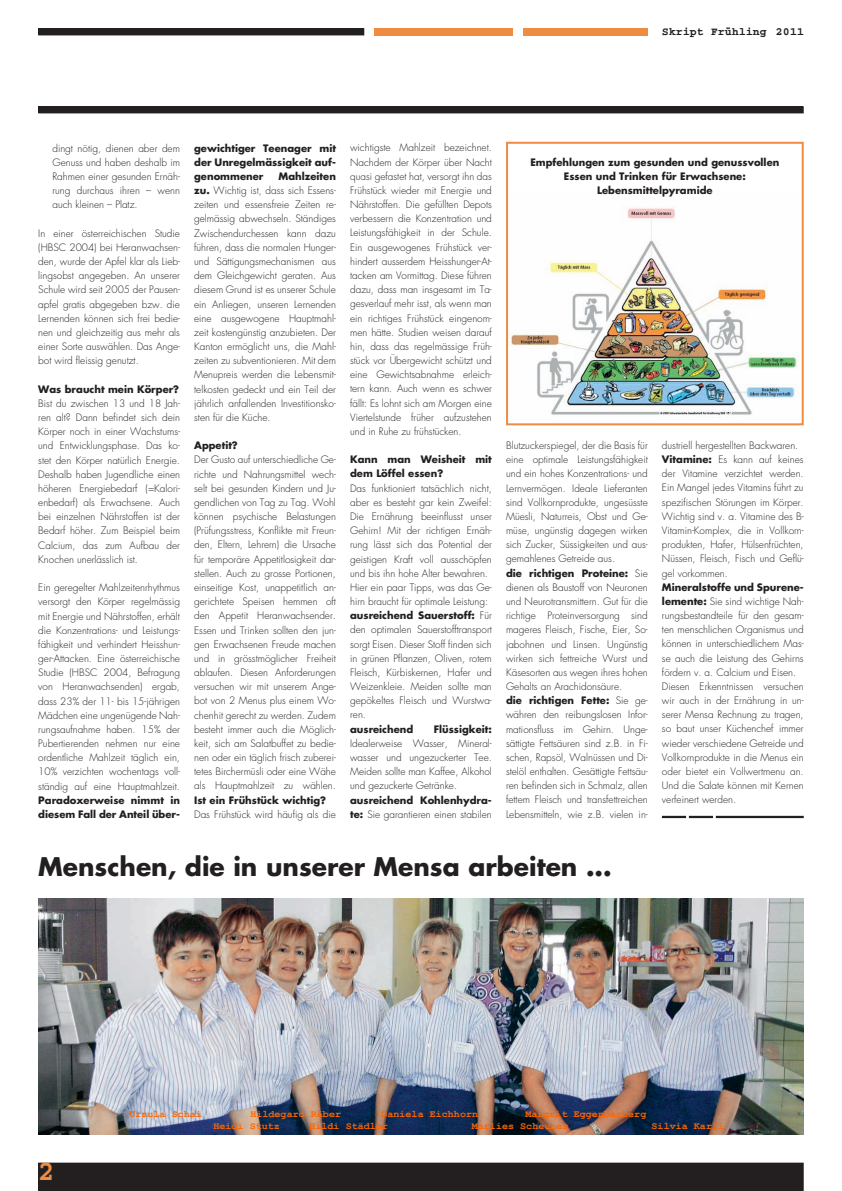
<style>
.page{position:relative;width:842px;height:1191px;background:#fff}
.page>*{position:absolute;margin:0;border:0;box-sizing:border-box;transform-origin:0 0}
.t1{font:700 28px "Courier HP";color:#ee8d41}
.t2{font:700 25px "Futura";color:#231f20}
.t3{font:700 11px "Courier HP";color:#231f20;scale:1.06 1}
.t4{font:300 10px/14.2px "Futura";color:#231f20;text-align:justify}
.t5{font:700 10px/14.2px "Futura";color:#231f20}
.t6{font:700 10px "Courier New";letter-spacing:.005em;color:#f60}
.s1{font-weight:700}
</style>
<div class="page">
<img style="left:510px;top:208px;width:289px;height:208px">
<img style="left:38px;top:899px;width:766px;height:235px">
<div style="left:506px;top:142px;width:298px;height:283px;border:2px solid #ee8d41"></div>
<div style="left:716px;top:816px;width:88px;height:2px;border:1px solid #231f20"></div>
<div style="left:689px;top:816px;width:24px;height:2px;border:1px solid #231f20"></div>
<svg style="left:686px;top:816px;width:26px;height:1px"></svg>
<div style="left:662px;top:816px;width:24px;height:2px;border:1px solid #231f20"></div>
<div style="left:38px;top:1162px;width:766px;height:29px;background:#231f20"></div>
<div style="left:39px;top:29px;width:325px;height:6px;background:#231f20"></div>
<div style="left:38px;top:28px;width:326px;height:7px;border:1px solid #231f20"></div>
<div style="left:523px;top:28px;width:125px;height:7px;background:#ee8d41"></div>
<div style="left:374px;top:28px;width:139px;height:7px;background:#ee8d41"></div>
<div style="left:39px;top:107px;width:764px;height:6px;background:#231f20"></div>
<div style="left:38px;top:106px;width:766px;height:7px;border:1px solid #231f20"></div>
<p class="t3" style="left:662px;top:26px;width:135px">Skript Frühling 2011</p>
<p class="t4" style="left:52px;top:141px;width:129px">dingt nötig, dienen aber dem Genuss und haben deshalb im Rahmen einer gesunden Ernäh&shy;rung durchaus ihren – wenn auch kleinen – Platz.</p>
<p class="t4" style="left:38px;top:226px;width:143px">In einer österreichischen Studie (HBSC 2004) bei Heranwachsen&shy;den, wurde der Apfel klar als Lieb&shy;lingsobst angegeben. An unserer Schule wird seit 2005 der Pausen&shy;apfel gratis abgegeben bzw. die Lernenden können sich frei bedie&shy;nen und gleichzeitig aus mehr als einer Sorte auswählen. Das Ange&shy;bot wird fleissig genutzt.</p>
<p class="t5" style="left:38px;top:381px;width:142px">Was braucht mein Körper?</p>
<p class="t4" style="left:38px;top:396px;width:143px">Bist du zwischen 13 und 18 Jah&shy;ren alt? Dann befindet sich dein Körper noch in einer Wachstums&shy;und Entwicklungsphase. Das ko&shy;stet den Körper natürlich Energie.<br>Deshalb haben Jugendliche einen höheren Energiebedarf (=Kalori&shy;enbedarf) als Erwachsene. Auch bei einzelnen Nährstoffen ist der Bedarf höher. Zum Beispiel beim Calcium, das zum Aufbau der Knochen unerlässlich ist.</p>
<p class="t4" style="left:38px;top:580px;width:143px">Ein geregelter Mahlzeitenrhythmus versorgt den Körper regelmässig mit Energie und Nährstoffen, erhält die Konzentrations- und Leistungs&shy;fähigkeit und verhindert Heisshun&shy;ger-Attacken. Eine österreichische Studie (HBSC 2004, Befragung von Heranwachsenden) ergab, dass 23% der 11- bis 15-jährigen Mädchen eine ungenügende Nah&shy;rungsaufnahme haben. 15% der Pubertierenden nehmen nur eine ordentliche Mahlzeit täglich ein, 10% verzichten wochentags voll&shy;ständig auf eine Hauptmahlzeit.</p>
<p class="t5" style="left:38px;top:792px;width:143px">Paradoxerweise nimmt in diesem Fall der Anteil über-</p>
<p class="t5" style="left:194px;top:140px;width:143px;text-align:justify">gewichtiger Teenager mit der Unregelmässigkeit auf&shy;genommener</p>
<p class="t4" style="left:194px;top:169px;width:143px;text-indent:84px"><span class="s1">Mahlzeiten zu.</span> Wichtig ist, dass sich Essens&shy;zeiten und essensfreie Zeiten re&shy;gelmässig abwechseln. Ständiges Zwischendurchessen kann dazu führen, dass die normalen Hunger&shy;und Sättigungsmechanismen aus dem Gleichgewicht geraten. Aus diesem Grund ist es unserer Schule ein Anliegen, unseren Lernenden eine ausgewogene Hauptmahl&shy;zeit kostengünstig anzubieten. Der Kanton ermöglicht uns, die Mahl&shy;zeiten zu subventionieren. Mit dem Menupreis werden die Lebensmit&shy;telkosten gedeckt und ein Teil der jährlich anfallenden Investitionsko&shy;sten für die Küche.</p>
<p class="t5" style="left:194px;top:438px;width:45px">Appetit?</p>
<p class="t4" style="left:194px;top:453px;width:143px">Der Gusto auf unterschiedliche Ge&shy;richte und Nahrungsmittel wech&shy;selt bei gesunden Kindern und Ju&shy;gendlichen von Tag zu Tag. Wohl können psychische Belastungen (Prüfungsstress, Konflikte mit Freun&shy;den, Eltern, Lehrern) die Ursache für temporäre Appetitlosigkeit dar&shy;stellen. Auch zu grosse Portionen, einseitige Kost, unappetitlich an&shy;gerichtete Speisen hemmen oft den Appetit Heranwachsender.<br>Essen und Trinken sollten den jun&shy;gen Erwachsenen Freude machen und in grösstmöglicher Freiheit ablaufen. Diesen Anforderungen versuchen wir mit unserem Ange&shy;bot von 2 Menus plus einem Wo&shy;chenhit gerecht zu werden. Zudem besteht immer auch die Möglich&shy;keit, sich am Salatbuffet zu bedie&shy;nen oder ein täglich frisch zuberei&shy;tetes Birchermüsli oder eine Wähe als Hauptmahlzeit zu wählen.</p>
<p class="t5" style="left:194px;top:792px;width:133px">Ist ein Frühstück wichtig?</p>
<p class="t4" style="left:194px;top:807px;width:143px">Das Frühstück wird häufig als die</p>
<p class="t4" style="left:350px;top:141px;width:143px">wichtigste Mahlzeit bezeichnet.<br>Nachdem der Körper über Nacht quasi gefastet hat, versorgt ihn das Frühstück wieder mit Energie und Nährstoffen. Die gefüllten Depots verbessern die Konzentration und Leistungsfähigkeit in der Schule.<br>Ein ausgewogenes Frühstück ver&shy;hindert ausserdem Heisshunger-At&shy;tacken am Vormittag. Diese führen dazu, dass man insgesamt im Ta&shy;gesverlauf mehr isst, als wenn man ein richtiges Frühstück eingenom&shy;men hätte. Studien weisen darauf hin, dass das regelmässige Früh&shy;stück vor Übergewicht schützt und eine Gewichtsabnahme erleich&shy;tern kann. Auch wenn es schwer fällt: Es lohnt sich am Morgen eine Viertelstunde früher aufzustehen und in Ruhe zu frühstücken.</p>
<p class="t5" style="left:350px;top:452px;width:143px">Kann man Weisheit mit dem Löffel essen?</p>
<p class="t4" style="left:350px;top:481px;width:143px;text-align:left">Das funktioniert tatsächlich nicht, aber es besteht gar kein Zweifel:<br>Die Ernährung beeinflusst unser<br>Gehirn! Mit der richtigen Ernäh&shy;rung lässt sich das Potential der geistigen Kraft voll ausschöpfen und bis ihn hohe Alter bewahren.<br>Hier ein paar Tipps, was das Ge&shy;hirn braucht für optimale Leistung: <span class="s1">ausreichend Sauerstoff:</span> Für den optimalen Sauerstofftransport sorgt Eisen. Dieser Stoff finden sich in grünen Pflanzen, Oliven, rotem<br>Fleisch, Kürbiskernen, Hafer und<br>Weizenkleie. Meiden sollte man gepökeltes Fleisch und Wurstwa&shy;ren.</p>
<p class="t5" style="left:350px;top:721px;width:65px">ausreichend</p>
<p class="t5" style="left:434px;top:721px;width:60px">Flüssigkeit:</p>
<p class="t4" style="left:350px;top:736px;width:143px">Idealerweise Wasser, Mineral&shy;wasser und ungezuckerter Tee.<br>Meiden sollte man Kaffee, Alkohol und gezuckerte Getränke.</p>
<p class="t4" style="left:350px;top:793px;width:143px"><span class="s1">ausreichend Kohlenhydra&shy;te:</span> Sie garantieren einen stabilen</p>
<p class="t5" style="left:530px;top:155px;width:250px;text-align:center">Empfehlungen zum gesunden und genussvollen<br>Essen und Trinken für Erwachsene:<br>Lebensmittelpyramide</p>
<p class="t4" style="left:506px;top:438px;width:143px;text-align:left">Blutzuckerspiegel, der die Basis für eine optimale Leistungsfähigkeit und ein hohes Konzentrations- und Lernvermögen. Ideale Lieferanten sind Vollkornprodukte, ungesüsste Müesli, Naturreis, Obst und Ge&shy;müse, ungünstig dagegen wirken sich Zucker, Süssigkeiten und aus&shy;gemahlenes Getreide aus.<br><span class="s1">die richtigen Proteine:</span> Sie dienen als Baustoff von Neuronen und Neurotransmittern. Gut für die richtige Proteinversorgung sind mageres Fleisch, Fische, Eier, So&shy;jabohnen und Linsen. Ungünstig wirken sich fettreiche Wurst und Käsesorten aus wegen ihres hohen Gehalts an Arachidonsäure.<br><span class="s1">die richtigen Fette:</span> Sie ge&shy;währen den reibungslosen Infor&shy;mationsfluss im Gehirn. Unge&shy;sättigte Fettsäuren sind z.B. in Fi&shy;schen, Rapsöl, Walnüssen und Di&shy;stelöl enthalten. Gesättigte Fettsäu&shy;ren befinden sich in Schmalz, allen fettem Fleisch und transfettreichen Lebensmitteln, wie z.B. vielen in-</p>
<p class="t4" style="left:662px;top:438px;width:143px;text-align:left">dustriell hergestellten Backwaren.<br><span class="s1">Vitamine:</span> Es kann auf keines der Vitamine verzichtet werden.<br>Ein Mangel jedes Vitamins führt zu spezifischen Störungen im Körper.<br>Wichtig sind v. a. Vitamine des B-<br>Vitamin-Komplex, die in Vollkorn&shy;produkten, Hafer, Hülsenfrüchten,<br>Nüssen, Fleisch, Fisch und Geflü&shy;gel vorkommen.</p>
<p class="t4" style="left:662px;top:580px;width:143px;text-align:left"><span class="s1">Mineralstoffe und Spurene&shy;lemente:</span> Sie sind wichtige Nah&shy;rungsbestandteile für den gesam&shy;ten menschlichen Organismus und können in unterschiedlichem Mas&shy;se auch die Leistung des Gehirns fördern v. a. Calcium und Eisen.<br>Diesen Erkenntnissen versuchen wir auch in der Ernährung in un&shy;serer Mensa Rechnung zu tragen, so baut unser Küchenchef immer wieder verschiedene Getreide und<br>Vollkornprodukte in die Menus ein oder bietet ein Vollwertmenu an.<br>Und die Salate können mit Kernen verfeinert werden.</p>
<h2 class="t2" style="left:38px;top:849px;width:575px">Menschen, die in unserer Mensa arbeiten ...</h2>
<h1 class="t1" style="left:38px;top:1155px;width:18px">2</h1>
<p class="t6" style="left:129px;top:1108px;width:74px">Ursula Schai</p>
<p class="t6" style="left:250px;top:1108px;width:92px">Hildegard Räber</p>
<p class="t6" style="left:381px;top:1108px;width:98px">Daniela Eichhorn</p>
<p class="t6" style="left:525px;top:1108px;width:122px">Margrit Eggenberberg</p>
<p class="t6" style="left:213px;top:1119px;width:68px">Heidi Stutz</p>
<p class="t6" style="left:309px;top:1119px;width:80px">Hildi Städler</p>
<p class="t6" style="left:472px;top:1119px;width:98px">Marlies Scheuber</p>
<p class="t6" style="left:651px;top:1119px;width:74px">Silvia Karli</p>
</div>
